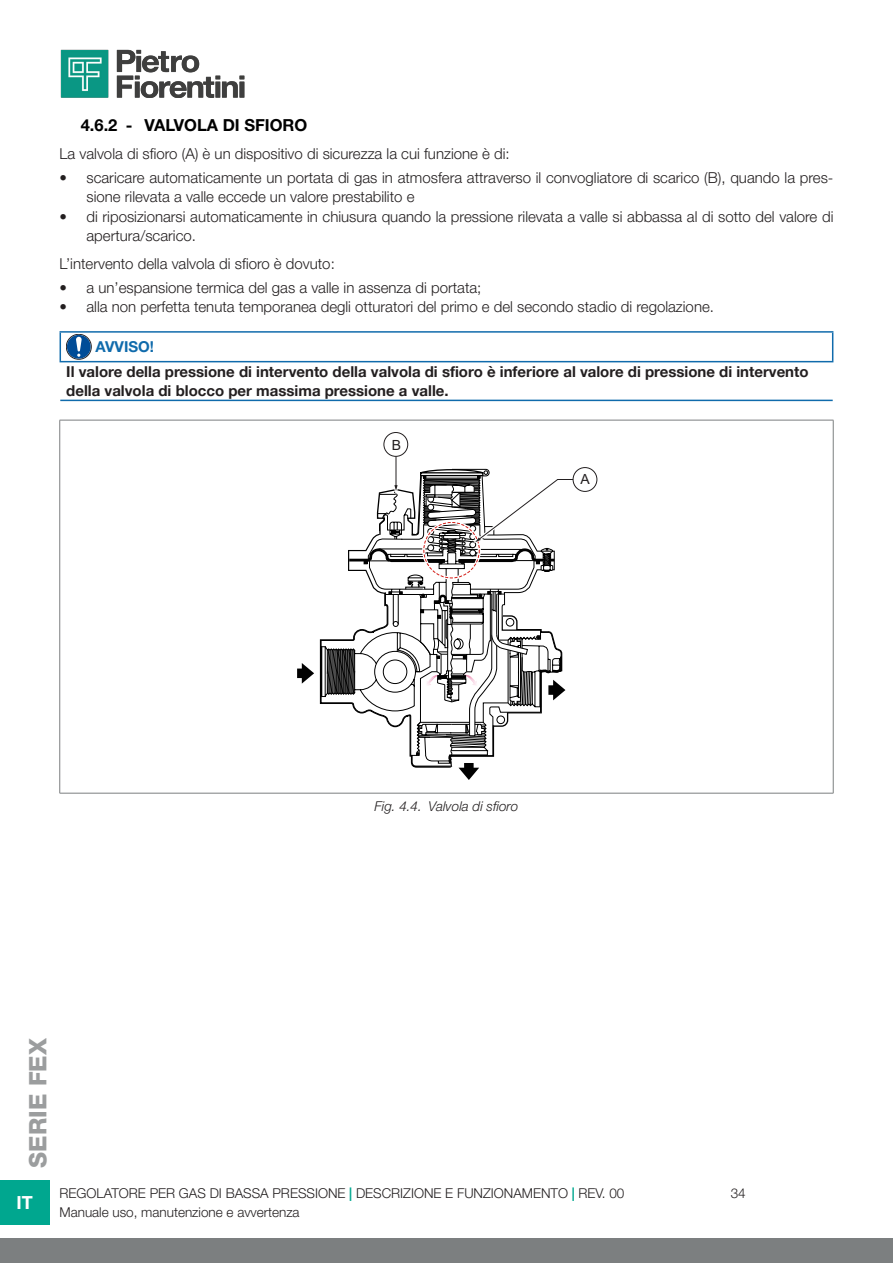
<style>
.page{position:relative;width:893px;height:1263px;background:#fff}
.page>*{position:absolute;margin:0;border:0;box-sizing:border-box;transform-origin:0 0}
.t1{font:800 24px "Helvetica Neue LT Pro";color:#9b9d9e}
.t2{font:700 18px "Helvetica Neue LT Pro";color:#fff}
.t3{font:700 16.5px "Helvetica Neue LT Pro";color:#000}
.Corpo_Testo_Helvetic{font:300 15px/19.5px "Helvetica Neue LT Pro";color:#231f20}
.Helvetica_Neue_LT_Pr{font:700 15px/19.5px "Helvetica Neue LT Pro";color:#231f20}
.Helvetica_Neue_LT_Pr-2{font:700 15px "Helvetica Neue LT Pro";color:#106bac}
.t4{font:13.95px "Arial";color:#231f20}
.t5{font:300 13.5px/18.6px "Helvetica Neue LT Pro";color:#231f20}
.t6{font:italic 300 13.5px "Helvetica Neue LT Pro";color:#231f20}
.s1{font-weight:700;color:#00a78f}
</style>
<div class="page">
<img style="left:60px;top:49px;width:185px;height:49px">
<div style="left:0;top:1238px;width:893px;height:25px;background:#7c7f80"></div>
<div style="left:0;top:1180px;width:50px;height:45px;background:#00a78f"></div>
<hr style="left:60px;top:400px;width:773px;height:1px;background:#106bac">
<hr style="left:60px;top:331px;width:773px;height:2px;background:#106bac">
<svg style="left:60px;top:333px;width:1px;height:28px"></svg>
<svg style="left:832px;top:333px;width:1px;height:28px"></svg>
<hr style="left:60px;top:361px;width:773px;height:1px;background:#106bac">
<svg style="left:66px;top:334px;width:25px;height:25px"></svg>
<div style="left:66px;top:334px;width:25px;height:25px;border:1px solid #231f20;border-radius:50%"></div>
<div style="left:67px;top:335px;width:24px;height:24px;background:#004c97;border-radius:50%"></div>
<svg style="left:76px;top:337px;width:6px;height:20px"></svg>
<hr style="left:60px;top:420px;width:773px;height:1px;background:#7c7f80">
<hr style="left:59px;top:420px;width:1px;height:373px;background:#7c7f80">
<hr style="left:833px;top:420px;width:1px;height:373px;background:#7c7f80">
<hr style="left:60px;top:793px;width:773px;height:1px;background:#7c7f80">
<svg style="left:297px;top:663px;width:17px;height:21px"></svg>
<div style="left:573px;top:467px;width:24px;height:25px;border:1px solid #231f20;border-radius:50%"></div>
<div style="left:383px;top:432px;width:25px;height:25px;border:1px solid #231f20;border-radius:50%"></div>
<hr style="left:396px;top:456px;width:1px;height:30px;background:#231f20">
<svg style="left:320px;top:468px;width:255px;height:312px"></svg>
<p class="t3" style="left:81px;top:115px;width:228px">4.6.2 - VALVOLA DI SFIORO</p>
<p class="Corpo_Testo_Helvetic" style="left:60px;top:143px;width:452px">La valvola di sfioro (A) è un dispositivo di sicurezza la cui funzione è di:</p>
<p class="Corpo_Testo_Helvetic" style="left:87px;top:167px;width:748px;text-indent:-27px">• scaricare automaticamente un portata di gas in atmosfera attraverso il convogliatore di scarico (B), quando la pres&shy;sione rilevata a valle eccede un valore prestabilito e</p>
<p class="Corpo_Testo_Helvetic" style="left:87px;top:206px;width:748px;text-indent:-27px">• di riposizionarsi automaticamente in chiusura quando la pressione rilevata a valle si abbassa al di sotto del valore di apertura/scarico.</p>
<p class="Corpo_Testo_Helvetic" style="left:60px;top:254px;width:277px">L’intervento della valvola di sfioro è dovuto:</p>
<p class="Corpo_Testo_Helvetic" style="left:60px;top:277px;width:423px">• a un’espansione termica del gas a valle in assenza di portata;</p>
<p class="Corpo_Testo_Helvetic" style="left:60px;top:297px;width:656px">• alla non perfetta tenuta temporanea degli otturatori del primo e del secondo stadio di regolazione.</p>
<p class="Helvetica_Neue_LT_Pr-2" style="left:96px;top:337px;width:60px">AVVISO!</p>
<p class="Helvetica_Neue_LT_Pr" style="left:66px;top:361px;width:744px">Il valore della pressione di intervento della valvola di sfioro è inferiore al valore di pressione di intervento della valvola di blocco per massima pressione a valle.</p>
<p class="t4" style="left:392px;top:435px;width:11px">B</p>
<p class="t4" style="left:580px;top:469px;width:11px">A</p>
<p class="t6" style="left:375px;top:798px;width:145px">Fig. 4.4. Valvola di sfioro</p>
<h1 class="t1" style="left:24px;top:1168px;width:131px;rotate:-90deg">SERIE FEX</h1>
<p class="t2" style="left:17px;top:1191px;width:18px">IT</p>
<p class="t5" style="left:60px;top:1184px;width:566px">REGOLATORE PER GAS DI BASSA PRESSIONE <span class="s1">|</span> DESCRIZIONE E FUNZIONAMENTO <span class="s1">|</span> REV. 00<br>Manuale uso, manutenzione e avvertenza</p>
<p class="t5" style="left:731px;top:1184px;width:17px">34</p>
</div>
